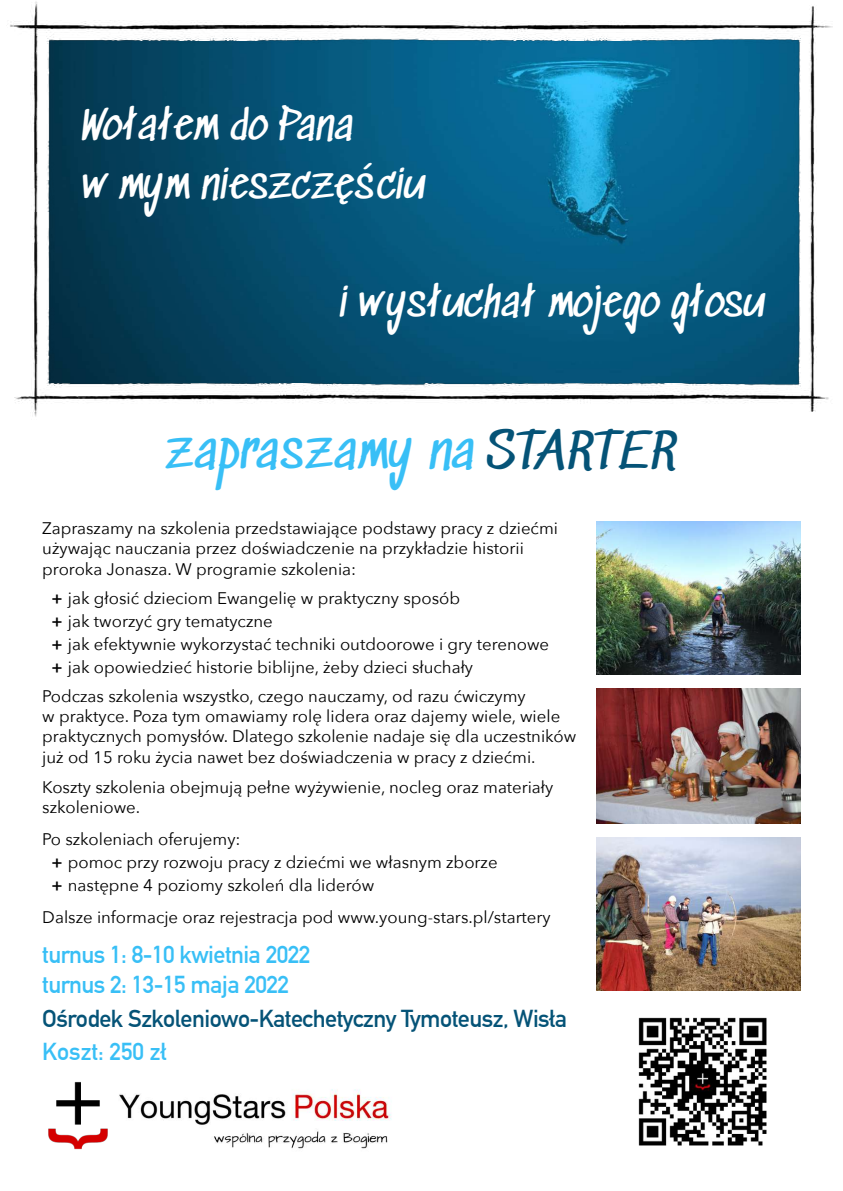
<style>
.page{position:relative;width:843px;height:1191px;background:#fff}
.page>*{position:absolute;margin:0;border:0;box-sizing:border-box;transform-origin:0 0}
.t1{font:48px "Sedgwick Ave";letter-spacing:.02em;color:#38bff6}
.t2{font:40px/59px "Sedgwick Ave";color:#fff}
.t3{font:700 24px "DIN Alternate";letter-spacing:-.02em;color:#055377}
.t4{font:700 24px/30.6px "DIN Alternate";letter-spacing:-.02em;color:#38bff6}
.t5{font:700 24px "DIN Alternate";color:#38bff6}
.t6{font:16.8px/20.1px "Avenir Next";color:#000}
.s1{color:#055377}
.s2{font-weight:600}
</style>
<div class="page">
<img style="left:10px;top:1px;width:823px;height:416px">
<img style="left:596px;top:522px;width:203px;height:153px">
<img style="left:596px;top:689px;width:203px;height:135px">
<img style="left:596px;top:838px;width:203px;height:153px">
<img style="left:119px;top:1089px;width:273px;height:60px">
<img style="left:48px;top:1082px;width:60px;height:68px">
<img style="left:638px;top:1017px;width:129px;height:129px">
<h2 class="t2" style="left:81px;top:99px;width:345px">Wołałem do Pana<br>w mym nieszczęściu</h2>
<h2 class="t2" style="left:339px;top:276px;width:426px">i wysłuchał mojego głosu</h2>
<h1 class="t1" style="left:165px;top:425px;width:513px">zapraszamy na <span class="s1">STARTER</span></h1>
<p class="t6" style="left:42px;top:519px;width:517px">Zapraszamy na szkolenia przedstawiające podstawy pracy z dziećmi używając nauczania przez doświadczenie na przykładzie historii proroka Jonasza. W programie szkolenia:</p>
<p class="t6" style="left:51px;top:587px;width:499px;line-height:23.1px"><span class="s2">+</span> jak głosić dzieciom Ewangelię w praktyczny sposób<br><span class="s2">+</span> jak tworzyć gry tematyczne<br><span class="s2">+</span> jak efektywnie wykorzystać techniki outdoorowe i gry terenowe <span class="s2">+</span> jak opowiedzieć historie biblijne, żeby dzieci słuchały</p>
<p class="t6" style="left:42px;top:687px;width:535px">Podczas szkolenia wszystko, czego nauczamy, od razu ćwiczymy<br>w praktyce. Poza tym omawiamy rolę lidera oraz dajemy wiele, wiele praktycznych pomysłów. Dlatego szkolenie nadaje się dla uczestników już od 15 roku życia nawet bez doświadczenia w pracy z dziećmi.</p>
<p class="t6" style="left:42px;top:778px;width:512px">Koszty szkolenia obejmują pełne wyżywienie, nocleg oraz materiały szkoleniowe.</p>
<p class="t6" style="left:51px;top:828px;width:447px;line-height:23.1px;text-indent:-9px">Po szkoleniach oferujemy:<br><span class="s2">+</span> pomoc przy rozwoju pracy z dziećmi we własnym zborze <span class="s2">+</span> następne 4 poziomy szkoleń dla liderów</p>
<p class="t6" style="left:42px;top:908px;width:509px">Dalsze informacje oraz rejestracja pod www.young-stars.pl/startery</p>
<h3 class="t4" style="left:42px;top:941px;width:269px">turnus 1: 8-10 kwietnia 2022 turnus 2: 13-15 maja 2022</h3>
<h3 class="t3" style="left:42px;top:1008px;width:526px">Ośrodek Szkoleniowo-Katechetyczny Tymoteusz, Wisła</h3>
<h3 class="t5" style="left:42px;top:1042px;width:126px">Koszt: 250 zł</h3>
</div>
